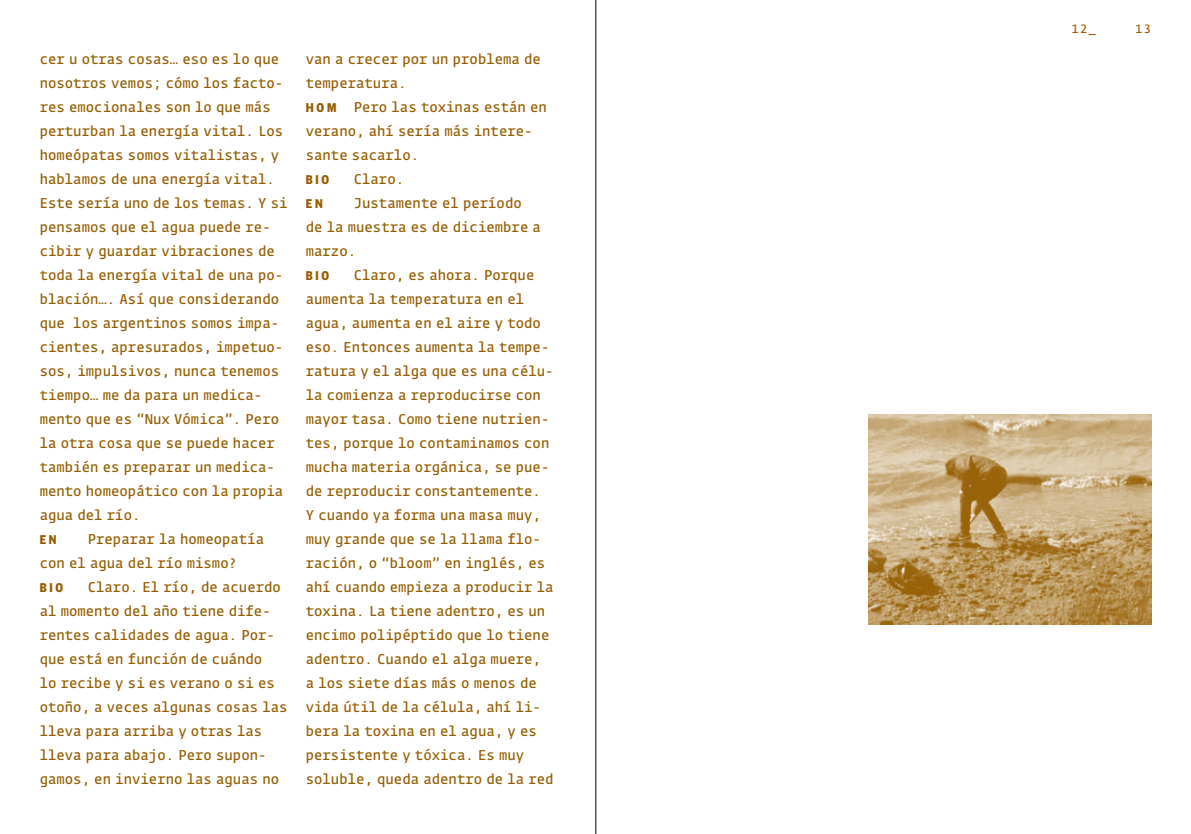
<style>
.page{position:relative;width:1191px;height:834px;background:#fff}
.page>*{position:absolute;margin:0;border:0;box-sizing:border-box;transform-origin:0 0}
.t1{font:14px/24px "Fedra Mono";color:#955d00}
.t2{font:700 14px "Founders Grotesk Cond";color:#955d00}
.t3{font:12px "Fedra Mono";color:#955d00}
</style>
<div class="page">
<hr style="left:595px;top:0;width:1px;height:833px;background:#000">
<img style="left:868px;top:415px;width:283px;height:209px">
<p class="t1" style="left:40px;top:47px;width:249px">cer u otras cosas… eso es lo que nosotros vemos; cómo los facto&shy;res emocionales son lo que más perturban la energía vital. Los homeópatas somos vitalistas, y hablamos de una energía vital.<br>Este sería uno de los temas. Y si pensamos que el agua puede re&shy;cibir y guardar vibraciones de toda la energía vital de una po&shy;blación…. Así que considerando que los argentinos somos impa&shy;cientes, apresurados, impetuo&shy;sos, impulsivos, nunca tenemos tiempo… me da para un medica&shy;mento que es “Nux Vómica”. Pero la otra cosa que se puede hacer también es preparar un medica&shy;mento homeopático con la propia agua del río.</p>
<p class="t2" style="left:40px;top:530px;width:8px">EN</p>
<p class="t1" style="left:40px;top:527px;width:226px;text-indent:48px">Preparar la homeopatía con el agua del río mismo?</p>
<p class="t2" style="left:40px;top:578px;width:8px">BIO</p>
<p class="t1" style="left:40px;top:575px;width:249px;text-indent:48px">Claro. El río, de acuerdo al momento del año tiene dife&shy;rentes calidades de agua. Por&shy;que está en función de cuándo<br>lo recibe y si es verano o si es otoño, a veces algunas cosas las lleva para arriba y otras las lleva para abajo. Pero supon&shy;gamos, en invierno las aguas no</p>
<p class="t1" style="left:306px;top:47px;width:237px">van a crecer por un problema de temperatura.</p>
<p class="t2" style="left:306px;top:98px;width:10px">HOM</p>
<p class="t1" style="left:306px;top:95px;width:243px;text-indent:48px">Pero las toxinas están en verano, ahí sería más intere&shy;sante sacarlo.</p>
<p class="t2" style="left:306px;top:170px;width:8px">BIO</p>
<p class="t1" style="left:354px;top:167px;width:52px">Claro.</p>
<p class="t2" style="left:306px;top:194px;width:8px">EN</p>
<p class="t1" style="left:306px;top:191px;width:237px;text-indent:48px">Justamente el período de la muestra es de diciembre a marzo.</p>
<p class="t2" style="left:306px;top:266px;width:8px">BIO</p>
<p class="t1" style="left:306px;top:263px;width:249px;text-indent:48px">Claro, es ahora. Porque aumenta la temperatura en el agua, aumenta en el aire y todo eso. Entonces aumenta la tempe&shy;ratura y el alga que es una célu&shy;la comienza a reproducirse con mayor tasa. Como tiene nutrien&shy;tes, porque lo contaminamos con mucha materia orgánica, se pue&shy;de reproducir constantemente.<br>Y cuando ya forma una masa muy, muy grande que se la llama flo&shy;ración, o “bloom” en inglés, es ahí cuando empieza a producir la toxina. La tiene adentro, es un encimo polipéptido que lo tiene adentro. Cuando el alga muere,<br>a los siete días más o menos de vida útil de la célula, ahí li&shy;bera la toxina en el agua, y es persistente y tóxica. Es muy soluble, queda adentro de la red</p>
<p class="t3" style="left:1071px;top:21px;width:26px">12_</p>
<p class="t3" style="left:1135px;top:21px;width:17px">13</p>
</div>
